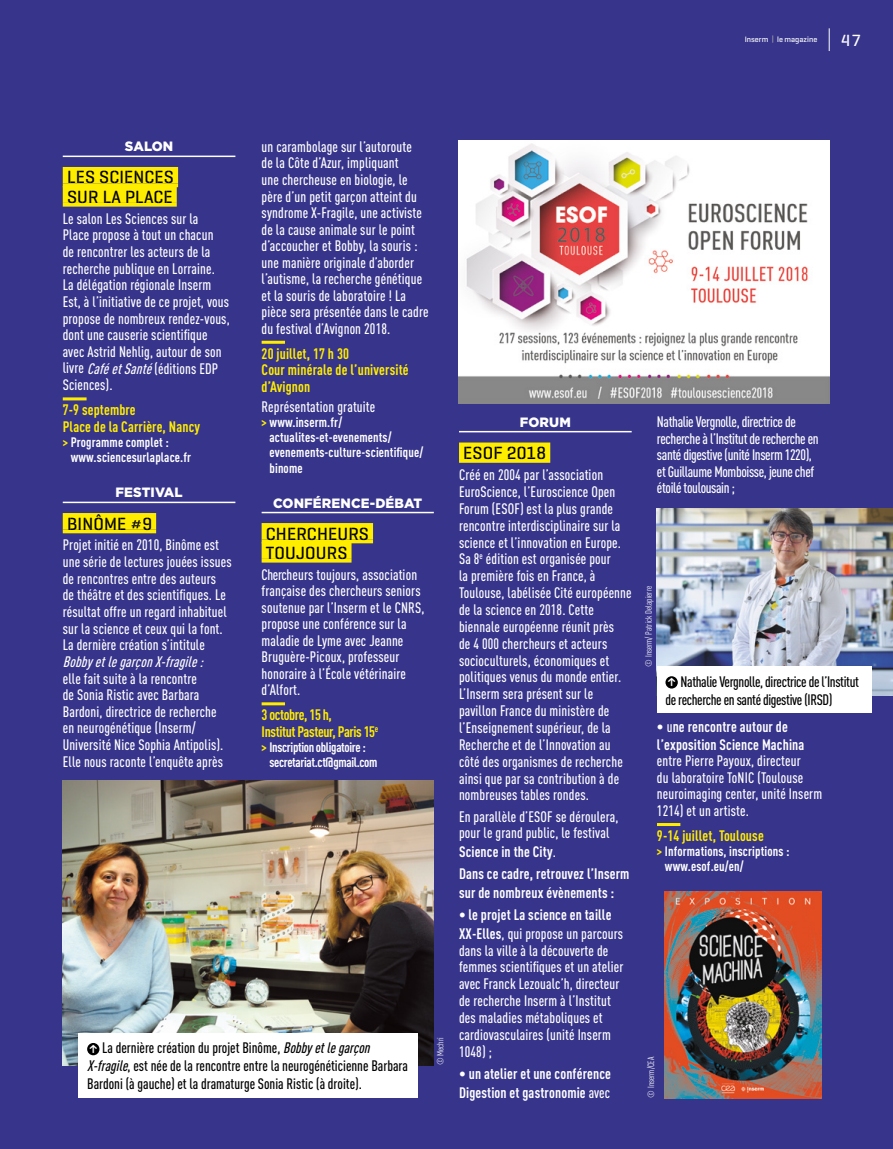
<style>
.page{position:relative;width:893px;height:1149px;background:#fff}
.page>*{position:absolute;margin:0;border:0;box-sizing:border-box;transform-origin:0 0}
.t1{font:500 18px/19.4px "Geogrotesque Stencil A";letter-spacing:.01em;color:#000}
.t2{font:500 16.5px "Geogrotesque Stencil A";color:#fff}
.t3{font:500 condensed 15px/16.8px "DINOT";letter-spacing:.01em;color:#fff}
.t4{font:700 condensed 15px/18.3px "DINOT";letter-spacing:.01em;color:#fff}
.t5{font:500 condensed 15px/18px "DINOT";color:#000}
.t6{font:500 condensed 15px/16.5px "DINOT";letter-spacing:-.025em;color:#fff}
.t7{font:700 condensed 15px/16.5px "DINOT";letter-spacing:.01em;color:#ffed00}
.t8{font:500 condensed 15px/18px "DINOT";letter-spacing:-.025em;color:#000}
.t9{font:700 condensed 15px/16.5px "DINOT";letter-spacing:-.025em;color:#ffed00}
.t10{font:italic 500 condensed 15px "DINOT";color:#fff}
.t11{font:700 condensed 13.5px/15px "DINOT";letter-spacing:.01em;color:#fff}
.t12{font:700 condensed 13.5px/15px "DINOT";letter-spacing:-.025em;color:#fff}
.t13{font:900 13.5px "Gotham";letter-spacing:.01em;color:#fff}
.t14{font:condensed 9px "DINOT";color:#fff}
.t15{font:500 7.95px "Geogrotesque Stencil A";color:#fff}
.s1{color:#9d9d9c}
.s2{font-style:italic}
.s3{color:#ffed00}
.s4{font-weight:500}
</style>
<div class="page">
<div style="left:0;top:0;width:893px;height:1148px;background:#37348b"></div>
<hr style="left:459px;top:431px;width:173px;height:1px;background:#fff">
<div style="left:459px;top:442px;width:91px;height:17px;background:#ffed00"></div>
<hr style="left:459px;top:459px;width:91px;height:3px;background:#ffed00">
<hr style="left:63px;top:155px;width:172px;height:2px;background:#fff">
<div style="left:63px;top:167px;width:115px;height:16px;background:#ffed00"></div>
<svg style="left:63px;top:183px;width:115px;height:4px"></svg>
<div style="left:63px;top:186px;width:114px;height:17px;background:#ffed00"></div>
<hr style="left:63px;top:203px;width:114px;height:3px;background:#ffed00">
<hr style="left:63px;top:397px;width:24px;height:3px;background:#ffed00">
<hr style="left:63px;top:501px;width:172px;height:2px;background:#fff">
<div style="left:63px;top:513px;width:93px;height:16px;background:#ffed00"></div>
<svg style="left:63px;top:529px;width:93px;height:4px"></svg>
<hr style="left:657px;top:822px;width:23px;height:3px;background:#ffed00">
<img style="left:665px;top:891px;width:157px;height:206px">
<hr style="left:262px;top:340px;width:23px;height:3px;background:#ffed00">
<hr style="left:262px;top:511px;width:172px;height:2px;background:#fff">
<div style="left:262px;top:523px;width:111px;height:16px;background:#ffed00"></div>
<svg style="left:262px;top:539px;width:111px;height:4px"></svg>
<div style="left:262px;top:542px;width:90px;height:16px;background:#ffed00"></div>
<svg style="left:262px;top:558px;width:90px;height:4px"></svg>
<hr style="left:262px;top:702px;width:23px;height:3px;background:#ffed00">
<img style="left:63px;top:780px;width:371px;height:284px">
<img style="left:657px;top:508px;width:236px;height:187px">
<img style="left:458px;top:140px;width:371px;height:263px">
<div style="left:79px;top:1033px;width:339px;height:64px;background:#fff"></div>
<svg style="left:87px;top:1042px;width:12px;height:12px"></svg>
<div style="left:657px;top:666px;width:214px;height:47px;background:#fff"></div>
<svg style="left:665px;top:676px;width:13px;height:12px"></svg>
<svg style="left:829px;top:28px;width:1px;height:23px"></svg>
<svg style="left:90px;top:1044px;width:7px;height:8px"></svg>
<svg style="left:668px;top:678px;width:7px;height:8px"></svg>
<p class="t15" style="left:745px;top:34px;width:74px">Inserm <span class="s1">|</span> le magazine</p>
<p class="t2" style="left:841px;top:30px;width:21px">47</p>
<p class="t13" style="left:125px;top:137px;width:50px">SALON</p>
<p class="t1" style="left:67px;top:167px;width:108px">LES SCIENCES<br>SUR LA PLACE</p>
<p class="t3" style="left:63px;top:210px;width:168px">Le salon Les Sciences sur la<br>Place propose à tout un chacun<br>de rencontrer les acteurs de la recherche publique en Lorraine.<br>La délégation régionale Inserm<br>Est, à l’initiative de ce projet, vous propose de nombreux rendez-vous, dont une causerie scientifique avec Astrid Nehlig, autour de son livre <span class="s2">CaféetSanté</span>(éditions EDP<br>Sciences).</p>
<p class="t7" style="left:63px;top:401px;width:139px">7-9 septembre<br>Place de la Carrière, Nancy</p>
<p class="t11" style="left:71px;top:434px;width:122px;text-indent:-8px"><span class="s3">&gt;</span> Programme complet : www.sciencesurlaplace.fr</p>
<p class="t13" style="left:116px;top:483px;width:69px">FESTIVAL</p>
<p class="t1" style="left:67px;top:513px;width:87px">BINÔME #9</p>
<p class="t3" style="left:63px;top:536px;width:170px">Projet initié en 2010, Binôme est une série de lectures jouées issues de rencontres entre des auteurs<br>de théâtre et des scientifiques. Le résultat offre un regard inhabituel sur la science et ceux qui la font.<br>La dernière création s’intitule</p>
<p class="t10" style="left:63px;top:652px;width:146px">Bobby etlegarçonX-fragile:</p>
<p class="t3" style="left:63px;top:669px;width:162px">elle fait suite à la rencontre<br>de Sonia Ristic avec Barbara<br>Bardoni, directrice de recherche en neurogénétique (Inserm/<br>Université Nice Sophia Antipolis).<br>Elle nous raconte l’enquête après</p>
<p class="t3" style="left:262px;top:138px;width:168px">un carambolage sur l’autoroute<br>de la Côte d’Azur, impliquant<br>une chercheuse en biologie, le père d’un petit garçon atteint du syndrome X-Fragile, une activiste de la cause animale sur le point d’accoucher et Bobby, la souris : une manière originale d’aborder l’autisme, la recherche génétique et la souris de laboratoire ! La pièce sera présentée dans le cadre du festival d’Avignon 2018.</p>
<p class="t7" style="left:262px;top:345px;width:148px">20 juillet, 17 h 30<br>Cour minérale de l’université d’Avignon</p>
<p class="t3" style="left:262px;top:398px;width:115px">Représentation gratuite</p>
<p class="t11" style="left:270px;top:415px;width:155px;text-indent:-8px"><span class="s3">&gt;</span> www.inserm.fr/ actualites-et-evenements/ evenements-culture-scientifique/ binome</p>
<p class="t13" style="left:273px;top:493px;width:151px">CONFÉRENCE-DÉBAT</p>
<p class="t1" style="left:266px;top:523px;width:105px">CHERCHEURS<br>TOUJOURS</p>
<p class="t3" style="left:262px;top:565px;width:164px">Chercheurs toujours, association française des chercheurs seniors soutenue par l’Inserm et le CNRS, propose une conférence sur la maladie de Lyme avec Jeanne<br>Bruguère-Picoux, professeur honoraire à l’École vétérinaire d’Alfort.</p>
<p class="t9" style="left:262px;top:706px;width:118px">3 octobre, 15 h,<br>Institut Pasteur, Paris 15<sup>e</sup></p>
<p class="t12" style="left:270px;top:739px;width:109px;text-indent:-8px"><span class="s3">&gt;</span> Inscription obligatoire : secretariat.ct@gmail.com</p>
<p class="t5" style="left:87px;top:1038px;width:322px;text-indent:15px">La dernière création du projet Binôme, <span class="s2">Bobby etlegarçon<br>X-fragile</span>, est née de la rencontre entre la neurogénéticienne Barbara<br>Bardoni (à gauche) et la dramaturge Sonia Ristic (à droite).</p>
<p class="t14" style="left:435px;top:1064px;width:29px;rotate:-90deg">© Mechri</p>
<p class="t13" style="left:520px;top:412px;width:53px">FORUM</p>
<p class="t1" style="left:463px;top:442px;width:84px">ESOF 2018</p>
<p class="t3" style="left:459px;top:466px;width:174px">Créé en 2004 par l’association<br>EuroScience, l’Euroscience Open<br>Forum (ESOF) est la plus grande rencontre interdisciplinaire sur la science et l’innovation en Europe.<br>Sa 8<sup>e</sup> édition est organisée pour<br>la première fois en France, à<br>Toulouse, labélisée Cité européenne de la science en 2018. Cette biennale européenne réunit près<br>de 4 000 chercheurs et acteurs socioculturels, économiques et politiques venus du monde entier.<br>L’Inserm sera présent sur le pavillon France du ministère de l’Enseignement supérieur, de la<br>Recherche et de l’Innovation au côté des organismes de recherche ainsi que par sa contribution à de nombreuses tables rondes.</p>
<p class="t3" style="left:459px;top:807px;width:161px">En parallèle d’ESOF se déroulera, pour le grand public, le festival</p>
<p class="t4" style="left:459px;top:839px;width:172px;line-height:22.6px">Science in the City<span class="s4">.<br></span>Dans ce cadre, retrouvez l’Inserm</p>
<p class="t4" style="left:459px;top:882px;width:157px">sur de nombreux évènements :</p>
<p class="t4" style="left:459px;top:905px;width:166px">• le projet La science en taille<br>XX-Elles<span class="s4">, qui propose un parcours</span></p>
<p class="t3" style="left:459px;top:941px;width:166px">dans la ville à la découverte de femmes scientifiques et un atelier avec Franck Lezoualc’h, directeur de recherche Inserm à l’Institut des maladies métaboliques et cardiovasculaires (unité Inserm<br>1048) ;</p>
<p class="t4" style="left:459px;top:1064px;width:154px"><span class="s4">•</span> un atelier et une conférence<br>Digestion et gastronomie <span class="s4">avec</span></p>
<p class="t6" style="left:657px;top:413px;width:163px">Nathalie Vergnolle, directrice de recherche à l’Institut de recherche en santé digestive (unité Inserm 1220), et Guillaume Momboisse, jeune chef étoilé toulousain ;</p>
<p class="t14" style="left:643px;top:666px;width:82px;rotate:-90deg">© Inserm/ Patrick Delapierre</p>
<p class="t8" style="left:665px;top:672px;width:195px;text-indent:15px">Nathalie Vergnolle, directrice de l’Institut de recherche en santé digestive (IRSD)</p>
<p class="t4" style="left:657px;top:717px;width:149px"><span class="s4">• u</span>ne rencontre autour de l’exposition Science Machina</p>
<p class="t3" style="left:657px;top:752px;width:167px">entre Pierre Payoux, directeur<br>du laboratoire ToNIC (Toulouse neuroimaging center, unité Inserm<br>1214) et un artiste.</p>
<p class="t7" style="left:657px;top:826px;width:108px">9-14 juillet, Toulouse</p>
<p class="t11" style="left:665px;top:843px;width:126px;text-indent:-8px"><span class="s3">&gt;</span> Informations, inscriptions : www.esof.eu/en/</p>
<p class="t14" style="left:646px;top:1097px;width:42px;rotate:-90deg">© Inserm/CEA</p>
</div>
